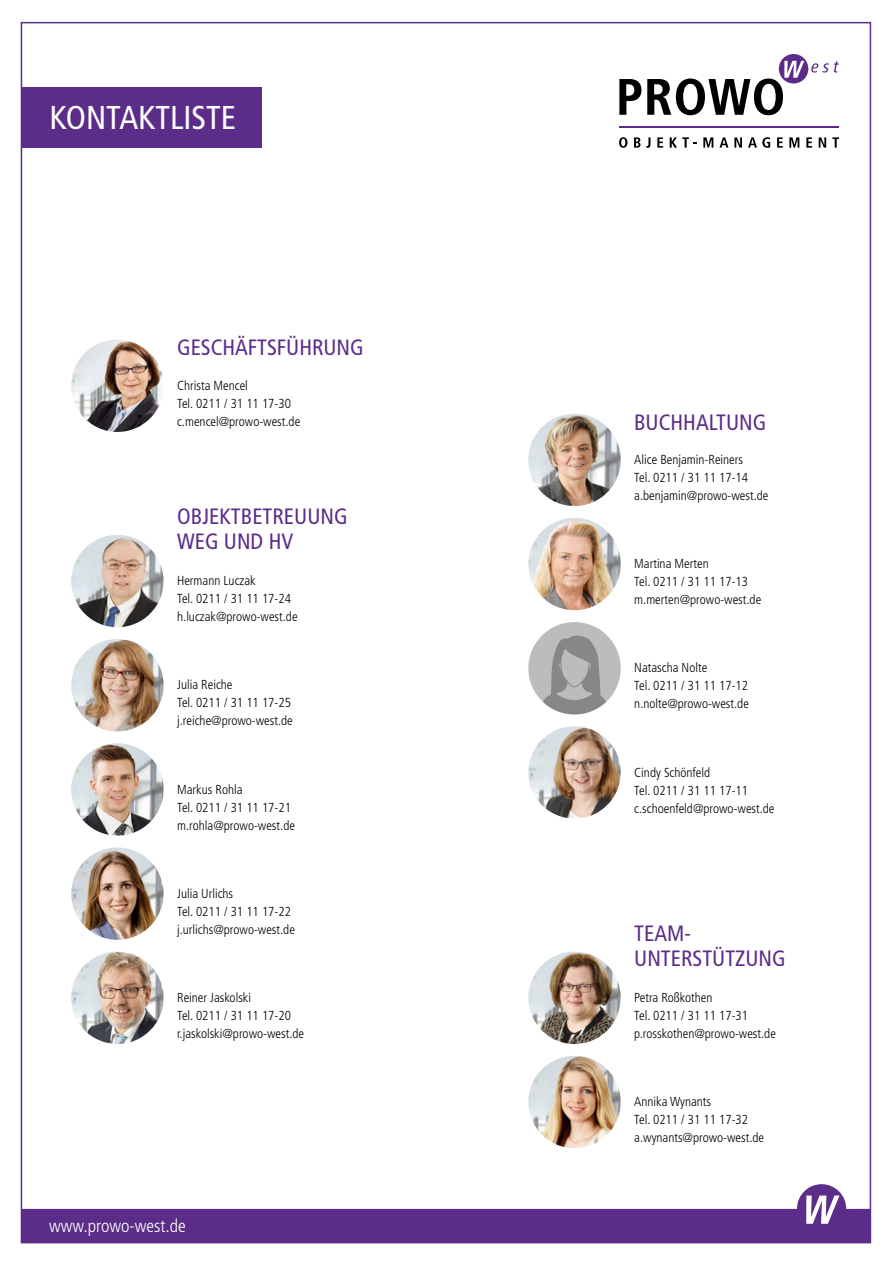
<style>
.page{position:relative;width:893px;height:1263px;background:#fff}
.page>*{position:absolute;margin:0;border:0;box-sizing:border-box;transform-origin:0 0}
.t1{font:condensed 33px "Frutiger";color:#fff}
.t2{font:condensed 22.2px/25.5px "Frutiger";color:#5c2d88}
.t3{font:300 condensed 18px "Frutiger";color:#fff}
.t4{font:300 condensed 13.05px/18px "Frutiger";color:#000}
</style>
<div class="page">
<div style="left:22px;top:87px;width:240px;height:61px;background:#5c2d88"></div>
<svg style="left:24px;top:1185px;width:844px;height:55px;fill:#5c2d88"></svg>
<div style="left:797px;top:1184px;width:49px;height:49px;background:#5c2d88;border-radius:50%"></div>
<svg style="left:806px;top:1195px;width:33px;height:29px"></svg>
<hr style="left:619px;top:126px;width:220px;height:2px;background:#5c2d88">
<svg style="left:619px;top:137px;width:8px;height:11px"></svg>
<svg style="left:634px;top:137px;width:6px;height:11px"></svg>
<svg style="left:646px;top:137px;width:4px;height:11px"></svg>
<svg style="left:657px;top:137px;width:6px;height:11px"></svg>
<svg style="left:670px;top:137px;width:27px;height:11px"></svg>
<svg style="left:703px;top:137px;width:10px;height:11px"></svg>
<svg style="left:719px;top:137px;width:9px;height:11px"></svg>
<svg style="left:734px;top:137px;width:8px;height:11px"></svg>
<svg style="left:748px;top:137px;width:22px;height:11px"></svg>
<svg style="left:777px;top:137px;width:6px;height:11px"></svg>
<svg style="left:789px;top:137px;width:10px;height:11px"></svg>
<svg style="left:806px;top:137px;width:6px;height:11px"></svg>
<svg style="left:819px;top:137px;width:7px;height:11px"></svg>
<svg style="left:832px;top:137px;width:7px;height:11px"></svg>
<svg style="left:619px;top:79px;width:22px;height:36px"></svg>
<svg style="left:779px;top:54px;width:29px;height:29px"></svg>
<svg style="left:647px;top:61px;width:157px;height:54px"></svg>
<svg style="left:811px;top:61px;width:28px;height:12px"></svg>
<img style="left:71px;top:340px;width:93px;height:92px;border-radius:46px">
<img style="left:71px;top:535px;width:93px;height:92px;border-radius:46px">
<img style="left:528px;top:414px;width:93px;height:92px;border-radius:46px">
<img style="left:71px;top:639px;width:93px;height:92px;border-radius:46px">
<img style="left:528px;top:518px;width:93px;height:92px;border-radius:46px">
<img style="left:71px;top:743px;width:93px;height:93px;border-radius:46px">
<div style="left:528px;top:622px;width:93px;height:92px;background:#bbbcbd;border-radius:50%"></div>
<svg style="left:541px;top:636px;width:67px;height:78px"></svg>
<img style="left:71px;top:847px;width:93px;height:93px;border-radius:46px">
<img style="left:528px;top:726px;width:93px;height:93px;border-radius:46px">
<img style="left:71px;top:952px;width:93px;height:92px;border-radius:46px">
<img style="left:528px;top:952px;width:93px;height:92px;border-radius:46px">
<img style="left:528px;top:1056px;width:93px;height:92px;border-radius:46px">
<h1 class="t1" style="left:50px;top:98px;width:188px">KONTAKTLISTE</h1>
<h2 class="t2" style="left:177px;top:335px;width:188px">GESCHÄFTSFÜHRUNG</h2>
<p class="t4" style="left:177px;top:377px;width:125px">Christa Mencel<br>Tel. 0211 / 31 11 17-30 c.mencel@prowo-west.de</p>
<h2 class="t2" style="left:177px;top:504px;width:172px">OBJEKTBETREUUNG<br>WEG UND HV</h2>
<p class="t4" style="left:177px;top:572px;width:122px">Hermann Luczak<br>Tel. 0211 / 31 11 17-24 h.luczak@prowo-west.de</p>
<p class="t4" style="left:177px;top:676px;width:117px">Julia Reiche<br>Tel. 0211 / 31 11 17-25 j.reiche@prowo-west.de</p>
<p class="t4" style="left:177px;top:780px;width:119px">Markus Rohla<br>Tel. 0211 / 31 11 17-21 m.rohla@prowo-west.de</p>
<p class="t4" style="left:177px;top:884px;width:119px">Julia Urlichs<br>Tel. 0211 / 31 11 17-22 j.urlichs@prowo-west.de</p>
<p class="t4" style="left:177px;top:988px;width:128px">Reiner Jaskolski<br>Tel. 0211 / 31 11 17-20 r.jaskolski@prowo-west.de</p>
<h3 class="t3" style="left:49px;top:1215px;width:138px">www.prowo-west.de</h3>
<h2 class="t2" style="left:634px;top:410px;width:133px">BUCHHALTUNG</h2>
<p class="t4" style="left:634px;top:451px;width:136px">Alice Benjamin-Reiners<br>Tel. 0211 / 31 11 17-14 a.benjamin@prowo-west.de</p>
<p class="t4" style="left:634px;top:555px;width:128px">Martina Merten<br>Tel. 0211 / 31 11 17-13 m.merten@prowo-west.de</p>
<p class="t4" style="left:634px;top:659px;width:116px">Natascha Nolte<br>Tel. 0211 / 31 11 17-12 n.nolte@prowo-west.de</p>
<p class="t4" style="left:634px;top:763px;width:142px">Cindy Schönfeld<br>Tel. 0211 / 31 11 17-11 c.schoenfeld@prowo-west.de</p>
<h2 class="t2" style="left:634px;top:920px;width:153px">TEAM-<br>UNTERSTÜTZUNG</h2>
<p class="t4" style="left:634px;top:988px;width:143px">Petra Roßkothen<br>Tel. 0211 / 31 11 17-31 p.rosskothen@prowo-west.de</p>
<p class="t4" style="left:634px;top:1093px;width:131px">Annika Wynants<br>Tel. 0211 / 31 11 17-32 a.wynants@prowo-west.de</p>
</div>
